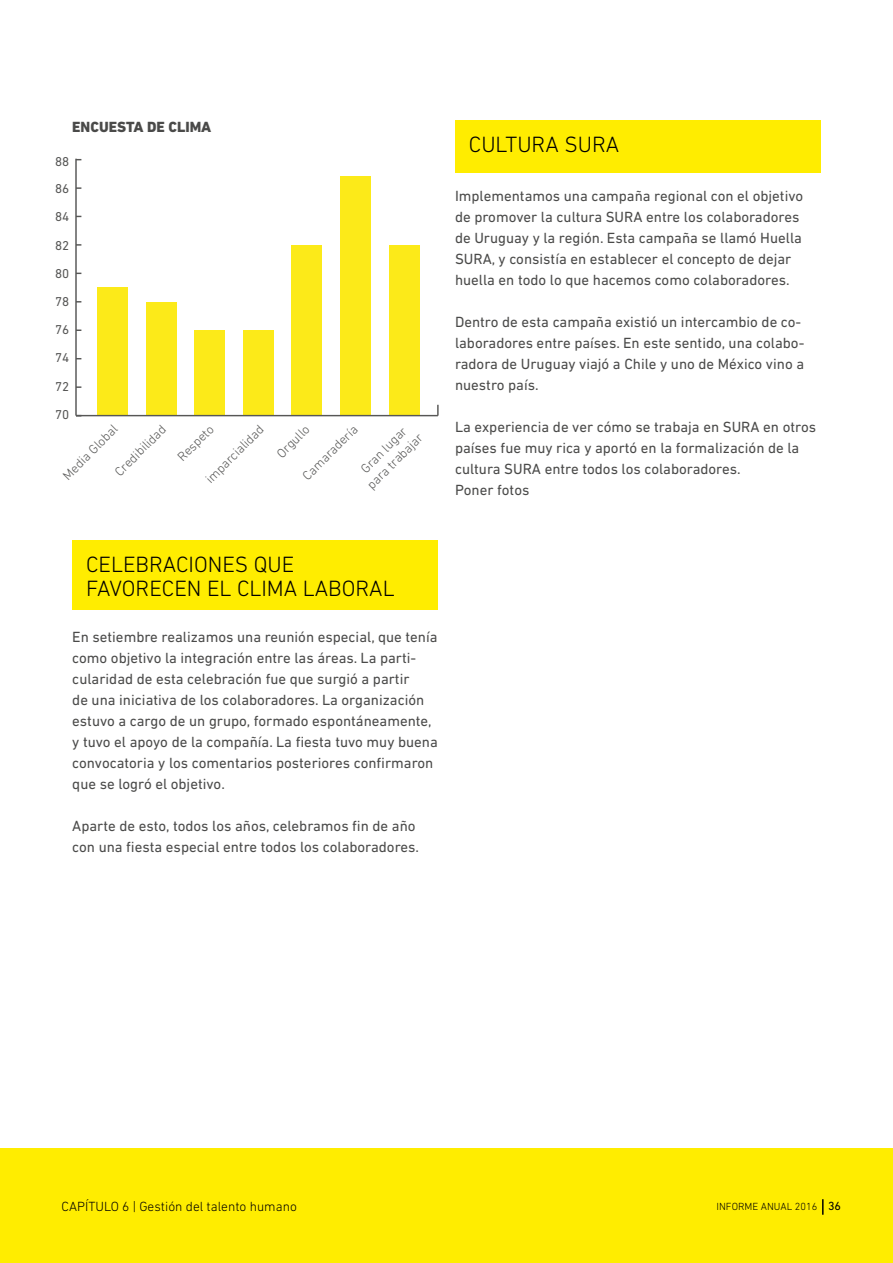
<style>
.page{position:relative;width:893px;height:1263px;background:#fff}
.page>*{position:absolute;margin:0;border:0;box-sizing:border-box;transform-origin:0 0}
.t1{font:300 22.5px/24px "DIN Next LT Pro";color:#000}
.t2{font:15px/21px "DIN Next LT Pro";color:#4a4a49}
.t3{font:800 15px "DIN Next LT Pro";color:#4a4a49}
.t4{font:300 13.5px "DIN Next LT Pro";color:#000}
.t5{font:300 13.05px/15.8px "DIN Next LT Pro";color:#575756;text-align:center}
.t6{font:13.05px "DIN Next LT Pro";color:#575756}
.t7{font:300 10.5px "DIN Next LT Pro";color:#000}
.s1{font-weight:400;font-size:12px}
</style>
<div class="page">
<div style="left:0;top:1148px;width:893px;height:115px;background:#ffed00"></div>
<svg style="left:822px;top:1199px;width:2px;height:16px"></svg>
<svg style="left:437px;top:405px;width:2px;height:11px"></svg>
<hr style="left:75px;top:159px;width:2px;height:257px;background:#575756">
<div style="left:98px;top:287px;width:30px;height:129px;background:#fcea19"></div>
<div style="left:146px;top:302px;width:31px;height:114px;background:#fcea19"></div>
<div style="left:195px;top:330px;width:30px;height:86px;background:#fcea19"></div>
<div style="left:243px;top:330px;width:31px;height:86px;background:#fcea19"></div>
<div style="left:292px;top:245px;width:30px;height:171px;background:#fcea19"></div>
<div style="left:340px;top:176px;width:31px;height:240px;background:#fcea19"></div>
<div style="left:389px;top:245px;width:30px;height:171px;background:#fcea19"></div>
<hr style="left:76px;top:415px;width:362px;height:1px;background:#575756">
<div style="left:72px;top:540px;width:366px;height:69px;background:#ffed00"></div>
<div style="left:455px;top:120px;width:366px;height:53px;background:#ffed00"></div>
<p class="t3" style="left:72px;top:118px;width:141px">ENCUESTA DE CLIMA</p>
<p class="t6" style="left:55px;top:154px;width:16px">88</p>
<p class="t6" style="left:55px;top:181px;width:16px">86</p>
<p class="t6" style="left:55px;top:209px;width:16px">84</p>
<p class="t6" style="left:55px;top:238px;width:16px">82</p>
<p class="t6" style="left:55px;top:266px;width:16px">80</p>
<p class="t6" style="left:55px;top:294px;width:16px">78</p>
<p class="t6" style="left:55px;top:322px;width:16px">76</p>
<p class="t6" style="left:55px;top:350px;width:16px">74</p>
<p class="t6" style="left:55px;top:379px;width:16px">72</p>
<p class="t6" style="left:55px;top:407px;width:16px">70</p>
<p class="t5" style="left:59px;top:472px;width:73px;rotate:-45deg">Media Global</p>
<p class="t5" style="left:202px;top:475px;width:78px;rotate:-45deg">imparcialidad</p>
<p class="t5" style="left:273px;top:450px;width:42px;rotate:-45deg">Orgullo</p>
<p class="t5" style="left:111px;top:468px;width:68px;rotate:-45deg">Credibilidad</p>
<p class="t5" style="left:174px;top:453px;width:47px;rotate:-45deg">Respeto</p>
<p class="t5" style="left:299px;top:472px;width:74px;rotate:-45deg">Camaradería</p>
<p class="t5" style="left:352px;top:470px;width:74px;rotate:-45deg">Gran lugar para trabajar</p>
<h1 class="t1" style="left:469px;top:132px;width:152px">CULTURA SURA</h1>
<p class="t2" style="left:455px;top:185px;width:350px">Implementamos una campaña regional con el objetivo de promover la cultura SURA entre los colaboradores de Uruguay y la región. Esta campaña se llamó Huella SURA, y consistía en establecer el concepto de dejar huella en todo lo que hacemos como colaboradores.</p>
<p class="t2" style="left:455px;top:311px;width:351px">Dentro de esta campaña existió un intercambio de co&shy;laboradores entre países. En este sentido, una colabo&shy;radora de Uruguay viajó a Chile y uno de México vino a nuestro país.</p>
<p class="t2" style="left:455px;top:416px;width:363px">La experiencia de ver cómo se trabaja en SURA en otros países fue muy rica y aportó en la formalización de la cultura SURA entre todos los colaboradores.<br>Poner fotos</p>
<h1 class="t1" style="left:86px;top:552px;width:310px">CELEBRACIONES QUE<br>FAVORECEN EL CLIMA LABORAL</h1>
<p class="t2" style="left:72px;top:626px;width:367px">En setiembre realizamos una reunión especial, que tenía como objetivo la integración entre las áreas. La parti&shy;cularidad de esta celebración fue que surgió a partir<br>de una iniciativa de los colaboradores. La organización estuvo a cargo de un grupo, formado espontáneamente, y tuvo el apoyo de la compañía. La fiesta tuvo muy buena convocatoria y los comentarios posteriores confirmaron que se logró el objetivo.</p>
<p class="t2" style="left:72px;top:815px;width:348px">Aparte de esto, todos los años, celebramos fin de año con una fiesta especial entre todos los colaboradores.</p>
<p class="t4" style="left:62px;top:1199px;width:237px">CAPÍTULO 6 | Gestión del talento humano</p>
<p class="t7" style="left:716px;top:1201px;width:126px">INFORME ANUAL 2016 <span class="s1">36</span></p>
</div>
